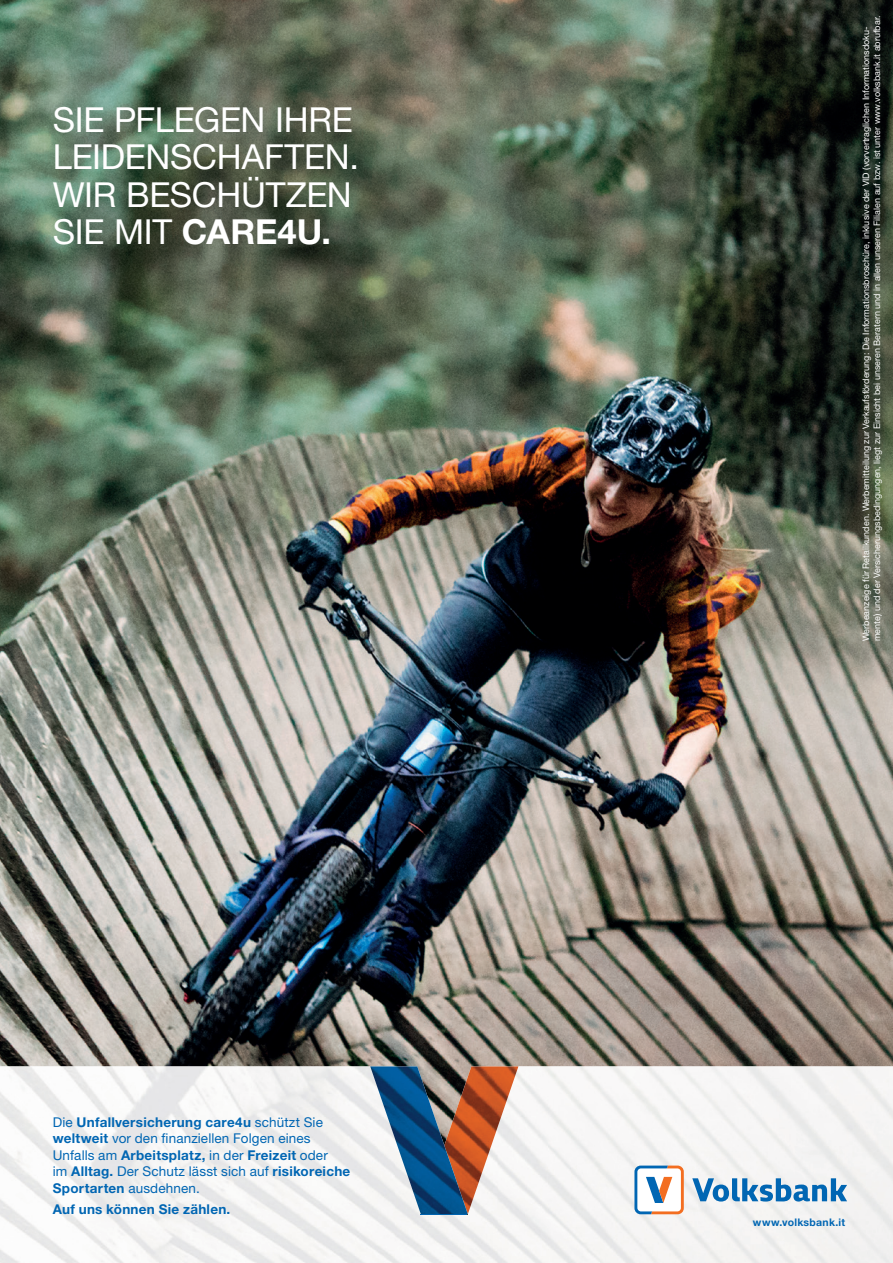
<style>
.page{position:relative;width:893px;height:1263px;background:#fff}
.page>*{position:absolute;margin:0;border:0;box-sizing:border-box;transform-origin:0 0}
.t1{font:34.5px/37.5px "Helvetica Neue LT Std";letter-spacing:-.01em;color:#fff}
.t2{font:13.5px/16.5px "Helvetica Neue LT Std";letter-spacing:.01em;color:#0166b3}
.t3{font:700 13.5px "Helvetica Neue LT Std";letter-spacing:.02em;color:#0166b3}
.t4{font:700 10.5px "Helvetica Neue LT Std";letter-spacing:.025em;color:#0166b3}
.t5{font:9px/10.8px "Helvetica Neue LT Std";color:#fff}
.s1{font-weight:700}
</style>
<div class="page">
<img style="left:0;top:0;width:893px;height:1066px">
<img style="left:0;top:1066px;width:395px;height:197px">
<img style="left:395px;top:1214px;width:102px;height:49px">
<img style="left:421px;top:1145px;width:23px;height:69px">
<img style="left:421px;top:1066px;width:23px;height:79px">
<img style="left:444px;top:1066px;width:74px;height:148px">
<img style="left:444px;top:1145px;width:24px;height:69px">
<img style="left:370px;top:1066px;width:51px;height:148px">
<img style="left:421px;top:1214px;width:47px;height:1px">
<svg style="left:692px;top:1178px;width:155px;height:23px"></svg>
<svg style="left:634px;top:1165px;width:50px;height:49px"></svg>
<svg style="left:162px;top:1134px;width:6px;height:9px"></svg>
<p class="t1" style="left:53px;top:100px;width:308px">SIE PFLEGEN IHRE<br>LEIDENSCHAFTEN.<br>WIR BESCHÜTZEN<br>SIE MIT <span class="s1">CARE4U.</span></p>
<p class="t2" style="left:53px;top:1114px;width:299px">Die <span class="s1">Unfallversicherung care4u</span> schützt Sie <span class="s1">weltweit</span> vor den nanziellen Folgen eines Unfalls am <span class="s1">Arbeitsplatz,</span> in der <span class="s1">Freizeit</span> oder<br>im <span class="s1">Alltag.</span> Der Schutz lässt sich auf <span class="s1">risikoreiche Sportarten</span> ausdehnen.</p>
<p class="t3" style="left:53px;top:1201px;width:179px">Auf uns können Sie zählen.</p>
<p class="t5" style="left:860px;top:641px;width:627px;rotate:-90deg">Werbeanzeige für Retailkunden. Werbemitteilung zur Verkaufsförderung: Die Informationsbroschüre, inklusive der VID (vorvertraglichen Informationsdoku&shy;mente) und der Versicherungsbedingungen, liegt zur Einsicht bei unseren Beratern und in allen unseren Filialen auf bzw. ist unter www.volksbank.it abrufbar.</p>
<p class="t4" style="left:753px;top:1216px;width:94px">www.volksbank.it</p>
</div>
